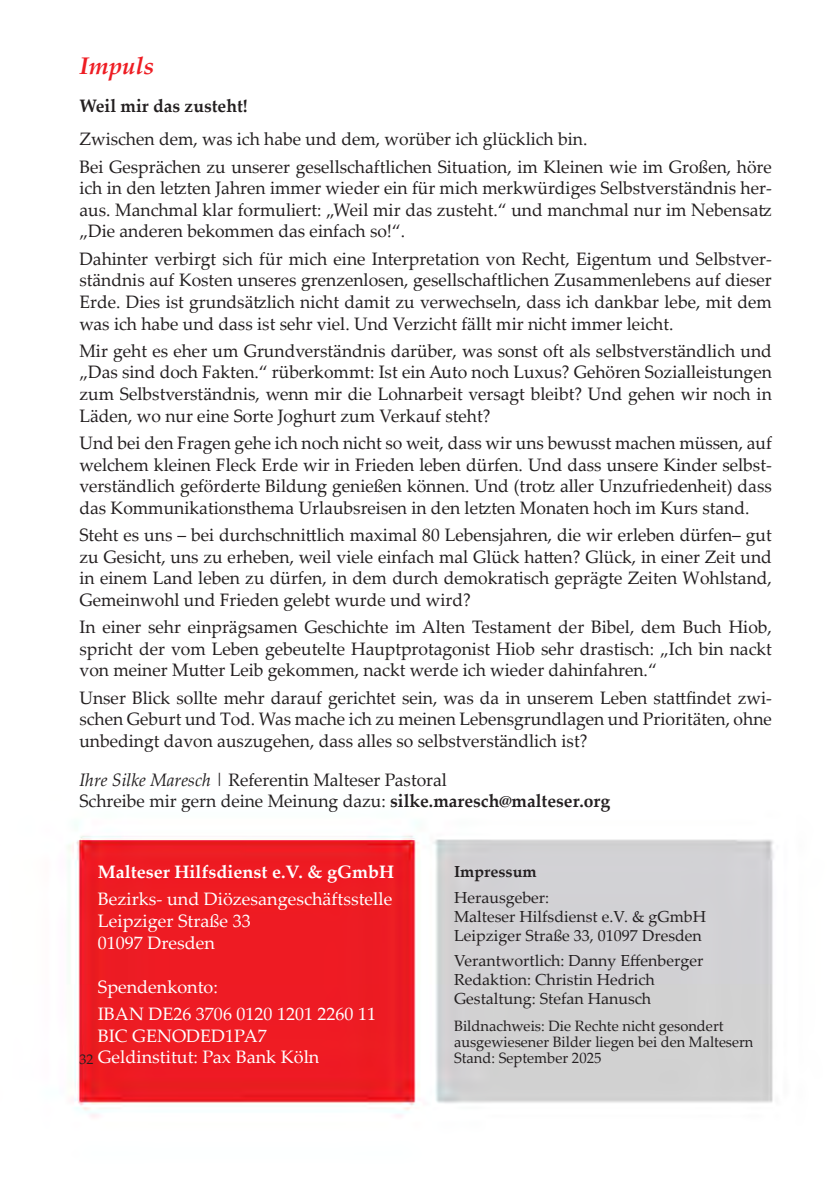
<style>
.page{position:relative;width:840px;height:1191px;background:#fff}
.page>*{position:absolute;margin:0;border:0;box-sizing:border-box;transform-origin:0 0}
.t1{font:italic 700 24px "Palatino Linotype";color:#ee1d23}
.t2{font:18px/21.6px "Palatino Linotype";color:#231f20;text-align:justify}
.t3{font:18px/21.6px "Palatino Linotype";color:#fff}
.t4{font:700 18px "Palatino Linotype";color:#fff}
.t5{font:700 18px "Palatino Linotype";color:#231f20}
.t6{font:16px/19.2px "Palatino Linotype";color:#231f20}
.t7{font:700 16px "Palatino Linotype";color:#231f20}
.t8{font:15px/16px "Palatino Linotype";color:#231f20}
.t9{font:14px "Palatino Linotype";color:#231f20}
.s1{font-style:italic}
.s2{font-weight:700}
</style>
<div class="page">
<img style="left:68px;top:822px;width:706px;height:296px">
<h1 class="t1" style="left:79px;top:49px;width:76px">Impuls</h1>
<p class="t5" style="left:79px;top:93px;width:170px">Weil mir das zusteht!</p>
<p class="t2" style="left:79px;top:125px;width:693px;line-height:27.2px">Zwischen dem, was ich habe und dem, worüber ich glücklich bin.<br>Bei Gesprächen zu unserer gesellschaftlichen Situation, im Kleinen wie im Großen, höre</p>
<p class="t2" style="left:79px;top:177px;width:693px">ich in den letzten Jahren immer wieder ein für mich merkwürdiges Selbstverständnis her&shy;aus. Manchmal klar formuliert: „Weil mir das zusteht.“ und manchmal nur im Nebensatz „Die anderen bekommen das einfach so!“.</p>
<p class="t2" style="left:79px;top:247px;width:693px">Dahinter verbirgt sich für mich eine Interpretation von Recht, Eigentum und Selbstver&shy;ständnis auf Kosten unseres grenzenlosen, gesellschaftlichen Zusammenlebens auf dieser Erde. Dies ist grundsätzlich nicht damit zu verwechseln, dass ich dankbar lebe, mit dem was ich habe und dass ist sehr viel. Und Verzicht fällt mir nicht immer leicht.</p>
<p class="t2" style="left:79px;top:339px;width:693px">Mir geht es eher um Grundverständnis darüber, was sonst oft als selbstverständlich und „Das sind doch Fakten.“ rüberkommt: Ist ein Auto noch Luxus? Gehören Sozialleistungen zum Selbstverständnis, wenn mir die Lohnarbeit versagt bleibt? Und gehen wir noch in Läden, wo nur eine Sorte Joghurt zum Verkauf steht?</p>
<p class="t2" style="left:79px;top:431px;width:693px">Und bei den Fragen gehe ich noch nicht so weit, dass wir uns bewusst machen müssen, auf welchem kleinen Fleck Erde wir in Frieden leben dürfen. Und dass unsere Kinder selbst&shy;verständlich geförderte Bildung genießen können. Und (trotz aller Unzufriedenheit) dass das Kommunikationsthema Urlaubsreisen in den letzten Monaten hoch im Kurs stand.</p>
<p class="t2" style="left:79px;top:523px;width:693px">Steht es uns – bei durchschnittlich maximal 80 Lebensjahren, die wir erleben dürfen– gut zu Gesicht, uns zu erheben, weil viele einfach mal Glück hatten? Glück, in einer Zeit und in einem Land leben zu dürfen, in dem durch demokratisch geprägte Zeiten Wohlstand, Gemeinwohl und Frieden gelebt wurde und wird?</p>
<p class="t2" style="left:79px;top:615px;width:693px">In einer sehr einprägsamen Geschichte im Alten Testament der Bibel, dem Buch Hiob, spricht der vom Leben gebeutelte Hauptprotagonist Hiob sehr drastisch: „Ich bin nackt von meiner Mutter Leib gekommen, nackt werde ich wieder dahinfahren.“</p>
<p class="t2" style="left:79px;top:686px;width:693px">Unser Blick sollte mehr darauf gerichtet sein, was da in unserem Leben stattfindet zwi&shy;schen Geburt und Tod. Was mache ich zu meinen Lebensgrundlagen und Prioritäten, ohne unbedingt davon auszugehen, dass alles so selbstverständlich ist?</p>
<p class="t2" style="left:79px;top:768px;width:532px"><span class="s1">Ihre Silke Maresch |</span> Referentin Malteser Pastoral<br>Schreibe mir gern deine Meinung dazu: <span class="s2">silke.maresch@malteser.org</span></p>
<p class="t4" style="left:98px;top:859px;width:297px">Malteser Hilfsdienst e.V. &amp; gGmbH</p>
<p class="t3" style="left:98px;top:887px;width:296px">Bezirks- und Diözesangeschäftsstelle<br>Leipziger Straße 33<br>01097 Dresden</p>
<p class="t3" style="left:98px;top:972px;width:279px;line-height:27.2px">Spendenkonto:<br>IBAN DE26 3706 0120 1201 2260 11</p>
<p class="t3" style="left:98px;top:1024px;width:223px">BIC GENODED1PA7<br>Geldinstitut: Pax Bank Köln</p>
<p class="t9" style="left:79px;top:1049px;width:15px">32</p>
<p class="t7" style="left:454px;top:859px;width:84px">Impressum</p>
<p class="t6" style="left:454px;top:887px;width:253px">Herausgeber:<br>Malteser Hilfsdienst e.V. &amp; gGmbH<br>Leipziger Straße 33, 01097 Dresden</p>
<p class="t6" style="left:454px;top:950px;width:251px">Verantwortlich: Danny Effenberger<br>Redaktion: Christin Hedrich<br>Gestaltung: Stefan Hanusch</p>
<p class="t8" style="left:454px;top:1017px;width:300px">Bildnachweis: Die Rechte nicht gesondert ausgewiesener Bilder liegen bei den Maltesern<br>Stand: September 2025</p>
</div>
